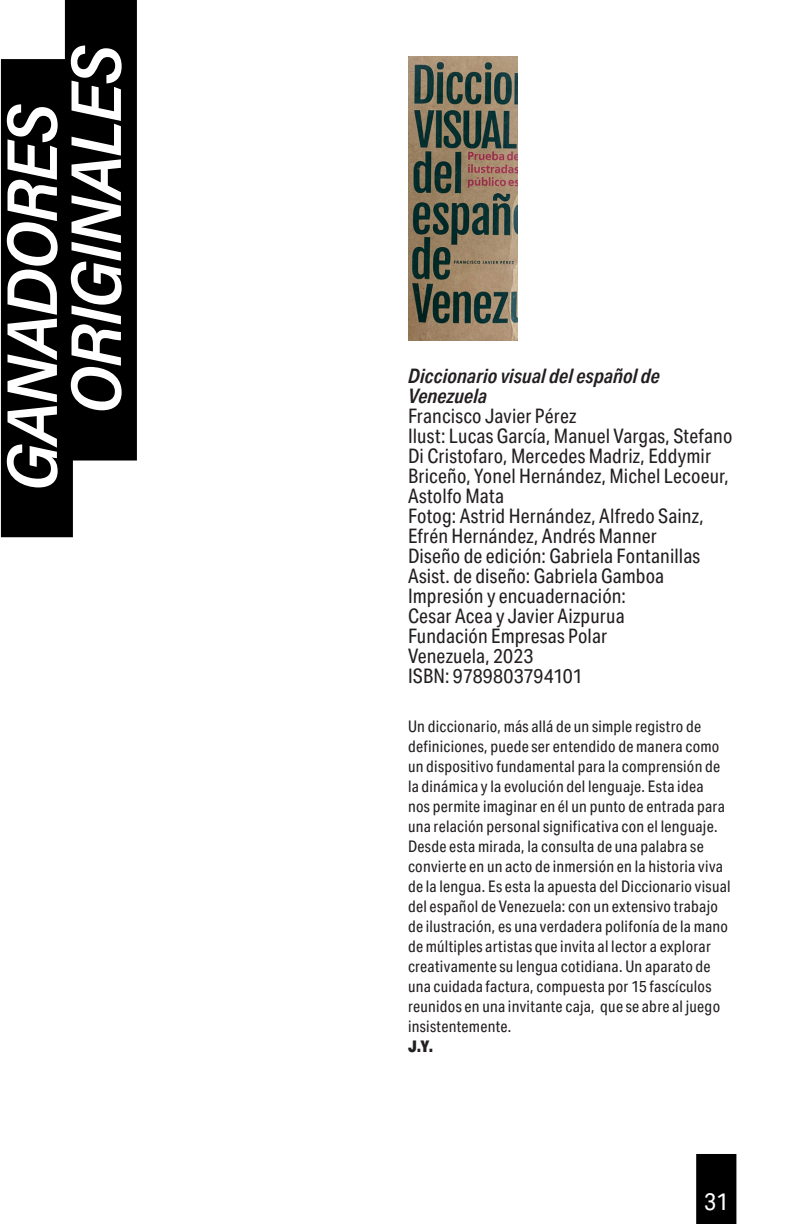
<style>
.page{position:relative;width:792px;height:1224px;background:#fff}
.page>*{position:absolute;margin:0;border:0;box-sizing:border-box;transform-origin:0 0}
.t1{font:72px "Acumin Variable Concept";letter-spacing:-.03em;color:#fff}
.t2{font:24px "Aktiv Grotesk Cd";color:#fff}
.t3{font:20px/20px "Aktiv Grotesk Cd";letter-spacing:.005em;color:#231f20}
.t4{font:italic 600 20px/20px "Aktiv Grotesk Cd";letter-spacing:.005em;color:#231f20}
.t5{font:16px/20px "Aktiv Grotesk Cd";letter-spacing:.015em;color:#231f20}
.t6{font:900 16px "Aktiv Grotesk Cd";color:#231f20}
.s1{color:#000}
</style>
<div class="page">
<div style="left:696px;top:1154px;width:40px;height:70px;background:#000"></div>
<img style="left:408px;top:57px;width:109px;height:283px">
<div style="left:1px;top:59px;width:72px;height:478px;background:#000"></div>
<div style="left:65px;top:0;width:72px;height:461px;background:#000"></div>
<p class="t1" style="left:-18px;top:491px;width:389px;rotate:-90deg">GANADORES</p>
<p class="t1" style="left:46px;top:415px;width:402px;rotate:-90deg">ORIGINALES<span class="s1">s</span></p>
<p class="t4" style="left:408px;top:366px;width:254px">Diccionario visual del español de<br>Venezuela</p>
<p class="t3" style="left:408px;top:406px;width:170px">Francisco Javier Pérez</p>
<p class="t3" style="left:408px;top:426px;width:326px">Ilust: Lucas García, Manuel Vargas, Stefano Di Cristofaro, Mercedes Madriz, Eddymir Briceño, Yonel Hernández, Michel Lecoeur, Astolfo Mata</p>
<p class="t3" style="left:408px;top:506px;width:297px">Fotog: Astrid Hernández, Alfredo Sainz,<br>Efrén Hernández, Andrés Manner</p>
<p class="t3" style="left:408px;top:546px;width:294px">Diseño de edición: Gabriela Fontanillas</p>
<p class="t3" style="left:408px;top:566px;width:258px">Asist. de diseño: Gabriela Gamboa</p>
<p class="t3" style="left:408px;top:586px;width:220px">Impresión y encuadernación:</p>
<p class="t3" style="left:408px;top:606px;width:218px">Cesar Acea y Javier Aizpurua</p>
<p class="t3" style="left:408px;top:626px;width:201px">Fundación Empresas Polar</p>
<p class="t3" style="left:408px;top:646px;width:127px">Venezuela, 2023</p>
<p class="t3" style="left:408px;top:666px;width:176px">ISBN: 9789803794101</p>
<p class="t5" style="left:408px;top:716px;width:324px">Un diccionario, más allá de un simple registro de definiciones, puede ser entendido de manera como un dispositivo fundamental para la comprensión de la dinámica y la evolución del lenguaje. Esta idea<br>nos permite imaginar en él un punto de entrada para una relación personal significativa con el lenguaje.<br>Desde esta mirada, la consulta de una palabra se convierte en un acto de inmersión en la historia viva de la lengua. Es esta la apuesta del Diccionario visual del español de Venezuela: con un extensivo trabajo de ilustración, es una verdadera polifonía de la mano de múltiples artistas que invita al lector a explorar creativamente su lengua cotidiana. Un aparato de una cuidada factura, compuesta por 15 fascículos reunidos en una invitante caja, que se abre al juego insistentemente.</p>
<p class="t6" style="left:408px;top:1037px;width:26px">J.Y.</p>
<h2 class="t2" style="left:704px;top:1188px;width:25px">31</h2>
</div>
